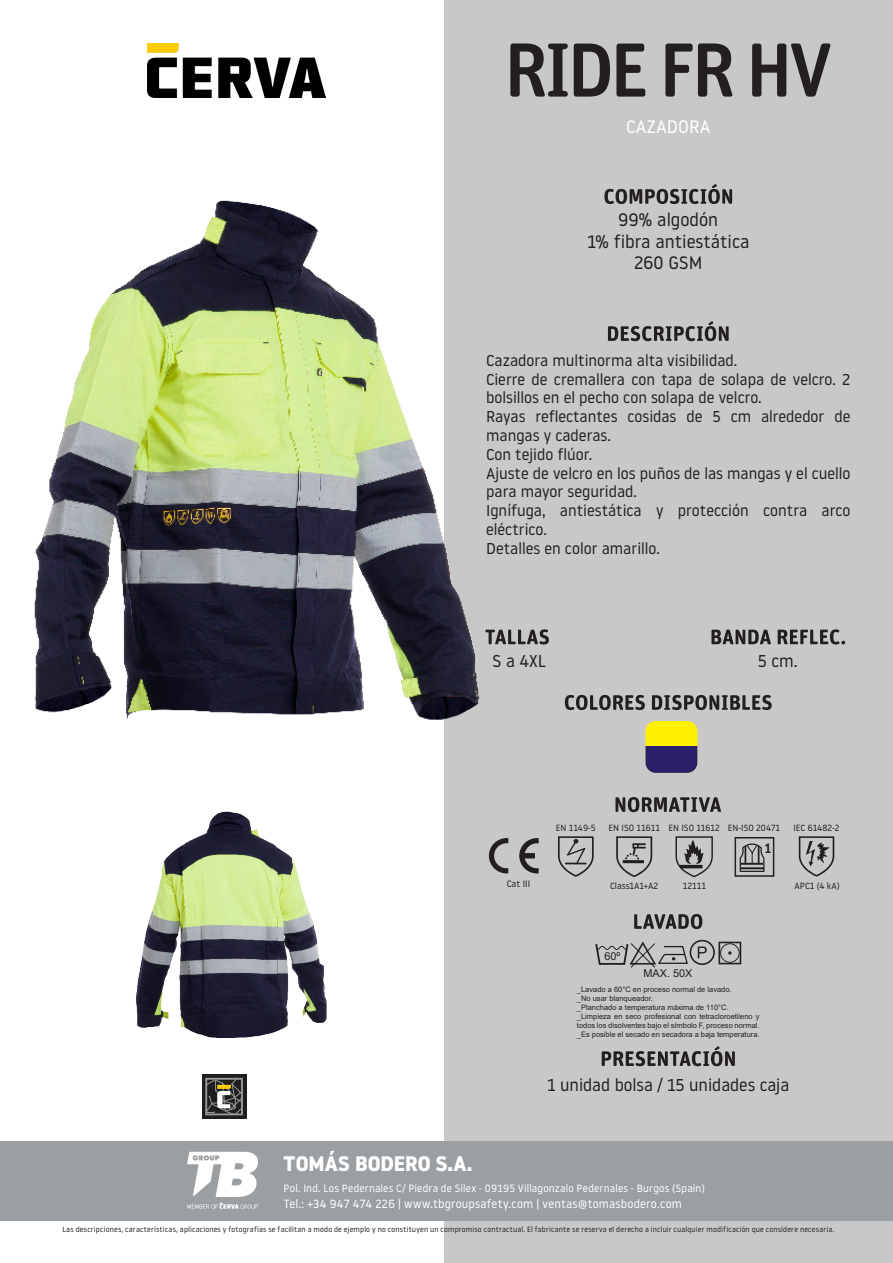
<style>
.page{position:relative;width:893px;height:1263px;background:#fff}
.page>*{position:absolute;margin:0;border:0;box-sizing:border-box;transform-origin:0 0}
.t1{font:500 75px "Unit Rounded Pro";letter-spacing:-.06em;color:#231f20}
.t2{font:700 21px "Noway";letter-spacing:-.005em;color:#fff}
.t3{font:18px "Noway";color:#231f20}
.t4{font:18px "Noway";color:#fff}
.t5{font:17.1px "Noway";color:#231f20}
.t6{font:15.6px/18.8px "Noway";color:#231f20}
.t7{font:500 14.55px "Unit Rounded Pro";color:#231f20}
.t8{font:11.85px "Noway";letter-spacing:.015em;color:#fff}
.t9{font:10.8px "Arial";color:#231f20}
.t10{font:10.5px "Noway";letter-spacing:.02em;color:#fff}
.t11{font:9.3px "Noway";color:#231f20}
.t12{font:9px "Noway";color:#231f20}
.t13{font:7.5px/9px "Arial";color:#231f20}
.t14{font:7.5px "Noway";letter-spacing:.025em;color:#231f20}
</style>
<div class="page">
<div style="left:445px;top:0;width:448px;height:1263px;background:#c8c8c8"></div>
<div style="left:0;top:1141px;width:893px;height:80px;background:#9b9fa2"></div>
<svg style="left:187px;top:1152px;width:71px;height:56px"></svg>
<svg style="left:608px;top:321px;width:121px;height:20px"></svg>
<svg style="left:604px;top:184px;width:128px;height:20px"></svg>
<img style="left:148px;top:44px;width:177px;height:54px">
<div style="left:202px;top:1074px;width:44px;height:45px;background:#1c1f1c"></div>
<svg style="left:205px;top:1077px;width:38px;height:38px"></svg>
<svg style="left:595px;top:940px;width:146px;height:28px"></svg>
<svg style="left:565px;top:695px;width:207px;height:15px"></svg>
<svg style="left:615px;top:797px;width:106px;height:15px"></svg>
<svg style="left:634px;top:914px;width:68px;height:15px"></svg>
<svg style="left:602px;top:1046px;width:133px;height:20px"></svg>
<svg style="left:531px;top:629px;width:18px;height:15px"></svg>
<svg style="left:711px;top:629px;width:134px;height:15px"></svg>
<div style="left:645px;top:721px;width:52px;height:52px;background:#fff101;border-radius:10px"></div>
<div style="left:645px;top:747px;width:52px;height:26px;background:#291f6b"></div>
<div style="left:735px;top:837px;width:39px;height:40px;border:2px solid #231f20"></div>
<svg style="left:489px;top:838px;width:19px;height:35px"></svg>
<svg style="left:519px;top:838px;width:20px;height:35px"></svg>
<svg style="left:616px;top:836px;width:36px;height:41px"></svg>
<svg style="left:558px;top:836px;width:36px;height:41px"></svg>
<svg style="left:799px;top:836px;width:35px;height:41px"></svg>
<svg style="left:675px;top:836px;width:38px;height:41px"></svg>
<svg style="left:740px;top:843px;width:24px;height:29px"></svg>
<img style="left:136px;top:831px;width:191px;height:207px">
<img style="left:34px;top:166px;width:497px;height:665px">
<p class="t1" style="left:504px;top:36px;width:330px">RIDE FR HV</p>
<p class="t4" style="left:626px;top:114px;width:86px">CAZADORA</p>
<p class="t3" style="left:618px;top:208px;width:101px">99% algodón</p>
<p class="t3" style="left:587px;top:229px;width:164px">1% fibra antiestática</p>
<p class="t3" style="left:634px;top:251px;width:70px">260 GSM</p>
<p class="t6" style="left:486px;top:350px;width:253px">Cazadora multinorma alta visibilidad.</p>
<p class="t6" style="left:486px;top:369px;width:366px">Cierre de cremallera con tapa de solapa de velcro. 2 bolsillos en el pecho con solapa de velcro.</p>
<p class="t6" style="left:486px;top:407px;width:366px">Rayas reflectantes cosidas de 5 cm alrededor de mangas y caderas.</p>
<p class="t6" style="left:486px;top:444px;width:108px">Con tejido flúor.</p>
<p class="t6" style="left:486px;top:463px;width:366px">Ajuste de velcro en los puños de las mangas y el cuello para mayor seguridad.</p>
<p class="t6" style="left:486px;top:501px;width:366px">Ignífuga, antiestática y protección contra arco eléctrico.</p>
<p class="t6" style="left:486px;top:538px;width:175px">Detalles en color amarillo.</p>
<p class="t5" style="left:492px;top:649px;width:55px">S a 4XL</p>
<p class="t5" style="left:758px;top:649px;width:41px">5 cm.</p>
<p class="t2" style="left:283px;top:1151px;width:191px">TOMÁS BODERO S.A.</p>
<p class="t11" style="left:507px;top:877px;width:25px">Cat III</p>
<p class="t12" style="left:556px;top:822px;width:41px">EN 1149-5</p>
<p class="t12" style="left:609px;top:822px;width:53px">EN ISO 11611</p>
<p class="t12" style="left:669px;top:822px;width:53px">EN ISO 11612</p>
<p class="t12" style="left:728px;top:822px;width:54px">EN-ISO 20471</p>
<p class="t12" style="left:793px;top:822px;width:48px">IEC 61482-2</p>
<p class="t7" style="left:764px;top:842px;width:8px">1</p>
<p class="t12" style="left:610px;top:879px;width:50px">Class1A1+A2</p>
<p class="t12" style="left:683px;top:879px;width:25px">12111</p>
<p class="t12" style="left:794px;top:879px;width:47px">APC1 (4 kA)</p>
<p class="t9" style="left:604px;top:949px;width:18px">60º</p>
<p class="t9" style="left:644px;top:965px;width:50px">MAX. 50X</p>
<p class="t13" style="left:577px;top:985px;width:156px">_Lavado a 60°C en proceso normal de lavado.</p>
<p class="t13" style="left:577px;top:994px;width:77px">_No usar blanqueador.</p>
<p class="t13" style="left:577px;top:1003px;width:153px">_Planchado a temperatura máxima de 110°C.</p>
<p class="t13" style="left:577px;top:1012px;width:184px">_Limpieza en seco profesional con tetracloroetileno y todos los disolventes bajo el símbolo F, proceso normal.</p>
<p class="t13" style="left:577px;top:1030px;width:184px">_Es posible el secado en secadora a baja temperatura.</p>
<p class="t5" style="left:547px;top:1073px;width:244px">1 unidad bolsa / 15 unidades caja</p>
<p class="t10" style="left:284px;top:1181px;width:423px">Pol. Ind. Los Pedernales C/ Piedra de Sílex - 09195 Villagonzalo Pedernales - Burgos (Spain)</p>
<p class="t8" style="left:284px;top:1195px;width:400px">Tel.: +34 947 474 226 | www.tbgroupsafety.com | ventas@tomasbodero.com</p>
<p class="t14" style="left:62px;top:1225px;width:773px">Las descripciones, características, aplicaciones y fotografías se facilitan a modo de ejemplo y no constituyen un compromiso contractual. El fabricante se reserva el derecho a incluir cualquier modificación que considere necesaria.</p>
</div>
